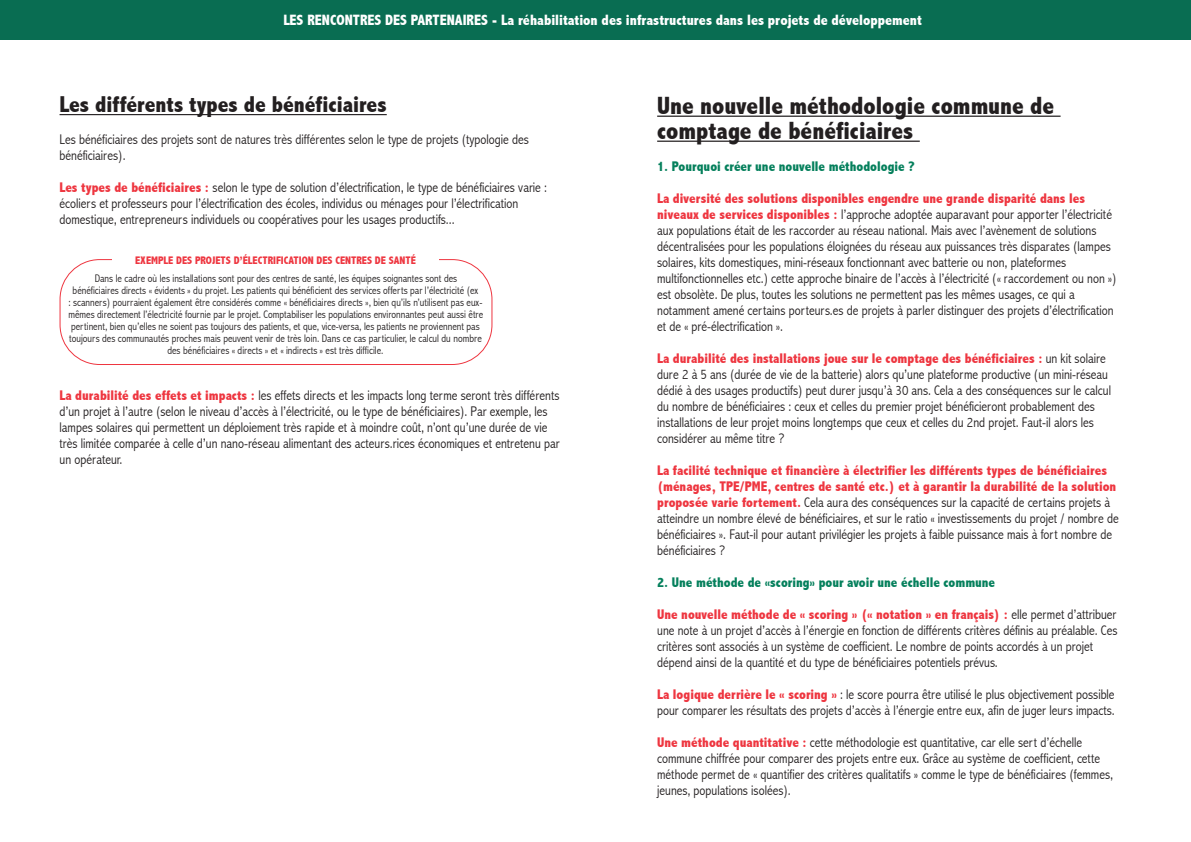
<style>
.page{position:relative;width:1191px;height:842px;background:#fff}
.page>*{position:absolute;margin:0;border:0;box-sizing:border-box;transform-origin:0 0}
.t1{font:800 condensed 25px "Abadi";color:#231f20}
.t2{font:800 condensed 23px "Abadi";color:#231f20}
.t3{font:800 condensed 15px "Abadi";color:#fff}
.t4{font:300 condensed 14px/16px "Abadi";color:#231f20}
.t5{font:800 condensed 14px "Abadi";color:#05805c}
.t6{font:800 condensed 14px "Abadi";color:#ee3640}
.t7{font:300 condensed 11px/12px "Abadi";color:#231f20;text-align:center}
.t8{font:800 condensed 11px "Abadi";color:#ee3640}
.s1{font-weight:800;color:#ee3640}
</style>
<div class="page">
<hr style="left:60px;top:114px;width:327px;height:1px;background:#231f20">
<div style="left:0;top:0;width:1191px;height:40px;background:#096d52"></div>
<hr style="left:657px;top:116px;width:403px;height:1px;background:#231f20">
<hr style="left:657px;top:141px;width:262px;height:1px;background:#231f20">
<div style="left:60px;top:259px;width:432px;height:106px;border:1px solid #ee3640;border-radius:40px"></div>
<div style="left:112px;top:257px;width:326px;height:9px;background:#fff"></div>
<p class="t3" style="left:283px;top:11px;width:640px">LES RENCONTRES DES PARTENAIRES - La réhabilitation des infrastructures dans les projets de développement</p>
<p class="t2" style="left:60px;top:91px;width:329px">Les différents types de bénéficiaires</p>
<p class="t4" style="left:60px;top:132px;width:471px">Les bénéficiaires des projets sont de natures très différentes selon le type de projets (typologie des</p>
<p class="t4" style="left:60px;top:148px;width:68px">bénéficiaires).</p>
<p class="t4" style="left:60px;top:180px;width:489px"><span class="s1">Les types de bénéficiaires :</span> selon le type de solution d’électrification, le type de bénéficiaires varie :</p>
<p class="t4" style="left:60px;top:196px;width:460px">écoliers et professeurs pour l’électrification des écoles, individus ou ménages pour l’électrification</p>
<p class="t4" style="left:60px;top:212px;width:396px">domestique, entrepreneurs individuels ou coopératives pour les usages productifs...</p>
<p class="t8" style="left:135px;top:254px;width:282px">EXEMPLE DES PROJETS D’ÉLECTRIFICATION DES CENTRES DE SANTÉ</p>
<p class="t7" style="left:68px;top:272px;width:416px">Dans le cadre où les installations sont pour des centres de santé, les équipes soignantes sont des<br>bénéficiaires directs « évidents » du projet. Les patients qui bénéficient des services offerts par l’électricité (ex<br>: scanners) pourraient également être considérés comme « bénéficiaires directs », bien qu’ils n’utilisent pas eux&shy;mêmes directement l’électricité fournie par le projet. Comptabiliser les populations environnantes peut aussi être pertinent, bien qu’elles ne soient pas toujours des patients, et que, vice-versa, les patients ne proviennent pas toujours des communautés proches mais peuvent venir de très loin. Dans ce cas particulier, le calcul du nombre des bénéficiaires « directs » et « indirects » est très difficile.</p>
<p class="t4" style="left:60px;top:388px;width:501px"><span class="s1">La durabilité des effets et impacts :</span> les effets directs et les impacts long terme seront très différents d’un projet à l’autre (selon le niveau d’accès à l’électricité, ou le type de bénéficiaires). Par exemple, les lampes solaires qui permettent un déploiement très rapide et à moindre coût, n’ont qu’une durée de vie très limitée comparée à celle d’un nano-réseau alimentant des acteurs.rices économiques et entretenu par un opérateur.</p>
<p class="t1" style="left:657px;top:91px;width:398px">Une nouvelle méthodologie commune de</p>
<p class="t1" style="left:657px;top:116px;width:258px">comptage de bénéficiaires</p>
<p class="t5" style="left:657px;top:158px;width:259px">1. Pourquoi créer une nouvelle méthodologie ?</p>
<p class="t6" style="left:657px;top:190px;width:429px">La diversité des solutions disponibles engendre une grande disparité dans les</p>
<p class="t4" style="left:657px;top:206px;width:456px"><span class="s1">niveaux de services disponibles :</span> l’approche adoptée auparavant pour apporter l’électricité aux populations était de les raccorder au réseau national. Mais avec l’avènement de solutions</p>
<p class="t4" style="left:657px;top:238px;width:455px">décentralisées pour les populations éloignées du réseau aux puissances très disparates (lampes solaires, kits domestiques, mini-réseaux fonctionnant avec batterie ou non, plateformes</p>
<p class="t4" style="left:657px;top:270px;width:461px">multifonctionnelles etc.) cette approche binaire de l’accès à l’électricité (« raccordement ou non ») est obsolète. De plus, toutes les solutions ne permettent pas les mêmes usages, ce qui a</p>
<p class="t4" style="left:657px;top:302px;width:458px">notamment amené certains porteurs.es de projets à parler distinguer des projets d’électrification</p>
<p class="t4" style="left:657px;top:318px;width:127px">et de « pré-électrification ».</p>
<p class="t4" style="left:657px;top:350px;width:455px"><span class="s1">La durabilité des installations joue sur le comptage des bénéficiaires :</span> un kit solaire dure 2 à 5 ans (durée de vie de la batterie) alors qu’une plateforme productive (un mini-réseau dédié à des usages productifs) peut durer jusqu’à 30 ans. Cela a des conséquences sur le calcul</p>
<p class="t4" style="left:657px;top:398px;width:439px">du nombre de bénéficiaires : ceux et celles du premier projet bénéficieront probablement des</p>
<p class="t4" style="left:657px;top:414px;width:438px">installations de leur projet moins longtemps que ceux et celles du 2nd projet. Faut-il alors les</p>
<p class="t4" style="left:657px;top:430px;width:129px">considérer au même titre ?</p>
<p class="t4" style="left:657px;top:462px;width:463px"><span class="s1">La facilité technique et financière à électrifier les différents types de bénéficiaires (ménages, TPE/PME, centres de santé etc.) et à garantir la durabilité de la solution proposée varie fortement.</span> Cela aura des conséquences sur la capacité de certains projets à atteindre un nombre élevé de bénéficiaires, et sur le ratio « investissements du projet / nombre de bénéficiaires ». Faut-il pour autant privilégier les projets à faible puissance mais à fort nombre de bénéficiaires ?</p>
<p class="t5" style="left:657px;top:574px;width:339px">2. Une méthode de «scoring» pour avoir une échelle commune</p>
<p class="t4" style="left:657px;top:606px;width:462px;text-align:justify"><span class="s1">Une nouvelle méthode de « scoring » (« notation » en français) :</span> elle permet d’attribuer une note à un projet d’accès à l’énergie en fonction de différents critères définis au préalable. Ces critères sont associés à un système de coefficient. Le nombre de points accordés à un projet</p>
<p class="t4" style="left:657px;top:654px;width:342px">dépend ainsi de la quantité et du type de bénéficiaires potentiels prévus.</p>
<p class="t4" style="left:657px;top:686px;width:459px"><span class="s1">La logique derrière le « scoring »</span> : le score pourra être utilisé le plus objectivement possible pour comparer les résultats des projets d’accès à l’énergie entre eux, afin de juger leurs impacts.</p>
<p class="t4" style="left:657px;top:734px;width:426px"><span class="s1">Une méthode quantitative :</span> cette méthodologie est quantitative, car elle sert d’échelle</p>
<p class="t4" style="left:657px;top:750px;width:457px">commune chiffrée pour comparer des projets entre eux. Grâce au système de coefficient, cette méthode permet de « quantifier des critères qualitatifs » comme le type de bénéficiaires (femmes, jeunes, populations isolées).</p>
</div>
